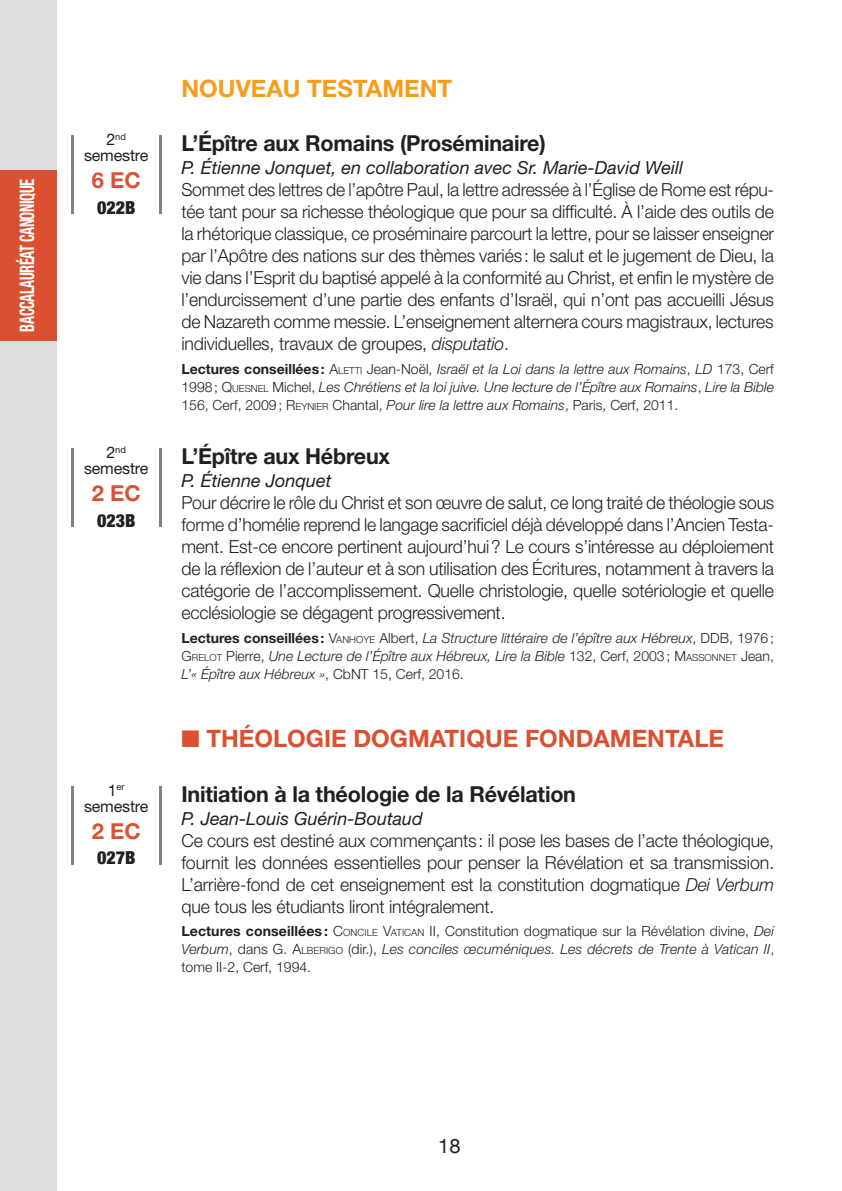
<style>
.page{position:relative;width:842px;height:1191px;background:#fff}
.page>*{position:absolute;margin:0;border:0;box-sizing:border-box;transform-origin:0 0}
.t1{font:700 24px "Helvetica Neue LT Std";color:#da5031}
.t2{font:700 24px "Helvetica Neue LT Std";color:#f89c1c}
.t3{font:700 22px "Helvetica Neue LT Std";letter-spacing:-.01em;color:#231f20}
.t4{font:700 22px "Helvetica Neue LT Std";color:#da5031}
.t5{font:700 condensed 20px "Helvetica Neue LT Std";letter-spacing:-.025em;color:#fff;scale:.72 1}
.t6{font:20px "Helvetica Neue";color:#231f20}
.t7{font:300 18px/22px "Helvetica Neue LT Std";letter-spacing:-.01em;color:#231f20;text-align:justify}
.t8{font:italic 18px "Helvetica Neue LT Std";color:#231f20}
.t9{font:900 condensed 18px "Helvetica Neue LT Std";color:#231f20}
.t10{font:16px "Helvetica Neue LT Std";letter-spacing:-.01em;color:#231f20}
.t11{font:italic 300 14px/18px "Helvetica Neue LT Std";color:#231f20;text-align:justify}
.t12{font:300 14px/18px "Helvetica Neue LT Std";letter-spacing:.005em;color:#231f20;text-align:justify}
.t13{font:9.4px "Helvetica Neue LT Std";color:#231f20}
.s1{font-size:16px}
.s2{font-style:italic}
.s3{font-weight:700;font-style:normal}
.s4{font-style:normal}
.s5{font-style:normal;font-size:9.8px}
.s6{font-weight:700}
.s7{font-size:14.2px}
.s8{font-size:9.8px}
</style>
<div class="page">
<div style="left:0;top:0;width:57px;height:1191px;background:#dcdddf"></div>
<div style="left:0;top:170px;width:57px;height:170px;background:#da5031"></div>
<hr style="left:71px;top:135px;width:2px;height:79px;background:#808285">
<hr style="left:159px;top:135px;width:2px;height:79px;background:#808285">
<hr style="left:71px;top:448px;width:2px;height:79px;background:#808285">
<hr style="left:159px;top:448px;width:2px;height:79px;background:#808285">
<hr style="left:71px;top:786px;width:2px;height:78px;background:#808285">
<hr style="left:159px;top:786px;width:2px;height:78px;background:#808285">
<p class="t5" style="left:15px;top:332px;width:214px;rotate:-90deg">BACCALAURÉAT CANONIQUE</p>
<p class="t13" style="left:107px;top:131px;width:21px"><span class="s1">2</span>nd</p>
<p class="t10" style="left:84px;top:146px;width:66px">semestre</p>
<p class="t4" style="left:92px;top:166px;width:50px">6 EC</p>
<p class="t9" style="left:97px;top:196px;width:40px">022B</p>
<p class="t13" style="left:107px;top:444px;width:21px"><span class="s1">2</span>nd</p>
<p class="t10" style="left:84px;top:459px;width:66px">semestre</p>
<p class="t4" style="left:92px;top:479px;width:50px">2 EC</p>
<p class="t9" style="left:97px;top:509px;width:40px">023B</p>
<p class="t13" style="left:108px;top:781px;width:18px"><span class="s1">1</span>er</p>
<p class="t10" style="left:84px;top:796px;width:66px">semestre</p>
<p class="t4" style="left:92px;top:817px;width:50px">2 EC</p>
<p class="t9" style="left:97px;top:847px;width:40px">027B</p>
<h1 class="t2" style="left:181px;top:73px;width:272px">NOUVEAU TESTAMENT</h1>
<p class="t3" style="left:181px;top:129px;width:366px">L’Épître aux Romains (Proséminaire)</p>
<p class="t8" style="left:181px;top:157px;width:503px">P. Étienne Jonquet, en collaboration avec Sr. Marie-David Weill</p>
<p class="t7" style="left:181px;top:178px;width:594px">Sommet des lettres de l’apôtre Paul, la lettre adressée à l’Église de Rome est répu&shy;tée tant pour sa richesse théologique que pour sa difficulté. À l’aide des outils de la rhétorique classique, ce proséminaire parcourt la lettre, pour se laisser enseigner par l’Apôtre des nations sur des thèmes variés: le salut et le jugement de Dieu, la vie dans l’Esprit du baptisé appelé à la conformité au Christ, et enfin le mystère de l’endurcissement d’une partie des enfants d’Israël, qui n’ont pas accueilli Jésus de Nazareth comme messie. L’enseignement alternera cours magistraux, lectures individuelles, travaux de groupes, <span class="s2">disputatio</span>.</p>
<p class="t11" style="left:181px;top:359px;width:594px"><span class="s3">Lectures conseillées:</span> <span class="s4">A</span><span class="s5">LETTI</span> <span class="s4">Jean-Noël,</span> Israël et la Loi dans la lettre aux Romains<span class="s4">,</span> LD <span class="s4">173, Cerf 1998;</span> <span class="s4">Q</span><span class="s5">UESNEL</span> <span class="s4">Michel,</span> Les Chrétiens et la loi juive. Une lecture de l’Épître aux Romains<span class="s4">,</span> Lire la Bible <span class="s4">156, Cerf, 2009;</span> <span class="s4">R</span><span class="s5">EYNIER</span> <span class="s4">Chantal,</span> Pour lire la lettre aux Romains<span class="s4">, Paris, Cerf, 2011.</span></p>
<p class="t3" style="left:181px;top:442px;width:210px">L’Épître aux Hébreux</p>
<p class="t8" style="left:181px;top:470px;width:152px">P. Étienne Jonquet</p>
<p class="t7" style="left:181px;top:491px;width:594px">Pour décrire le rôle du Christ et son œuvre de salut, ce long traité de théologie sous forme d’homélie reprend le langage sacrificiel déjà développé dans l’Ancien Testa&shy;ment. Est-ce encore pertinent aujourd’hui? Le cours s’intéresse au dé ploiement de la réflexion de l’auteur et à son utilisation des Écritures, notamment à travers la catégorie de l’accomplissement. Quelle christologie, quelle sotériologie et quelle ecclésiologie se dégagent progressivement.</p>
<p class="t11" style="left:181px;top:628px;width:594px"><span class="s3">Lectures conseillées:</span> <span class="s4">V</span><span class="s5">ANHOYE</span> <span class="s4">Albert,</span> La Structure littéraire de l’épître aux Hébreux<span class="s4">, DDB, 1976; </span><span class="s4">G</span><span class="s5">RELOT</span> <span class="s4">Pierre,</span> Une Lecture de l’Épître aux Hébreux, Lire la Bible <span class="s4">132, Cerf, 2003;</span> <span class="s4">M</span><span class="s5">ASSONNET</span> <span class="s4">Jean, </span>L’« Épître aux Hébreux »<span class="s4">, CbNT 15, Cerf, 2016.</span></p>
<h1 class="t1" style="left:181px;top:724px;width:544px">■ THÉOLOGIE DOGMATIQUE FONDAMENTALE</h1>
<p class="t3" style="left:181px;top:780px;width:396px">Initiation à la théologie de la Révélation</p>
<p class="t8" style="left:181px;top:807px;width:243px">P. Jean-Louis Guérin-Boutaud</p>
<p class="t7" style="left:181px;top:829px;width:594px">Ce cours est destiné aux commençants: il pose les bases de l’acte théologique, fournit les données essentielles pour penser la Révélation et sa transmission.<br>L’arrière-fond de cet enseignement est la constitution dogmatique <span class="s2">Dei Verbum </span>que tous les étudiants liront intégralement.</p>
<p class="t12" style="left:181px;top:922px;width:594px"><span class="s6">Lectures conseillées :</span> <span class="s7">C</span><span class="s8">ONCILE</span> <span class="s7">V</span><span class="s8">ATICAN</span> II, Constitution dogmatique sur la Révélation divine, <span class="s2">Dei Verbum</span>, dans G. <span class="s7">A</span><span class="s8">LBERIGO</span> (dir.), <span class="s2">Les conciles œcuméniques. Les décrets de Trente à Vatican II</span>, tome II-2, Cerf, 1994.</p>
<p class="t6" style="left:438px;top:1131px;width:24px">18</p>
</div>
